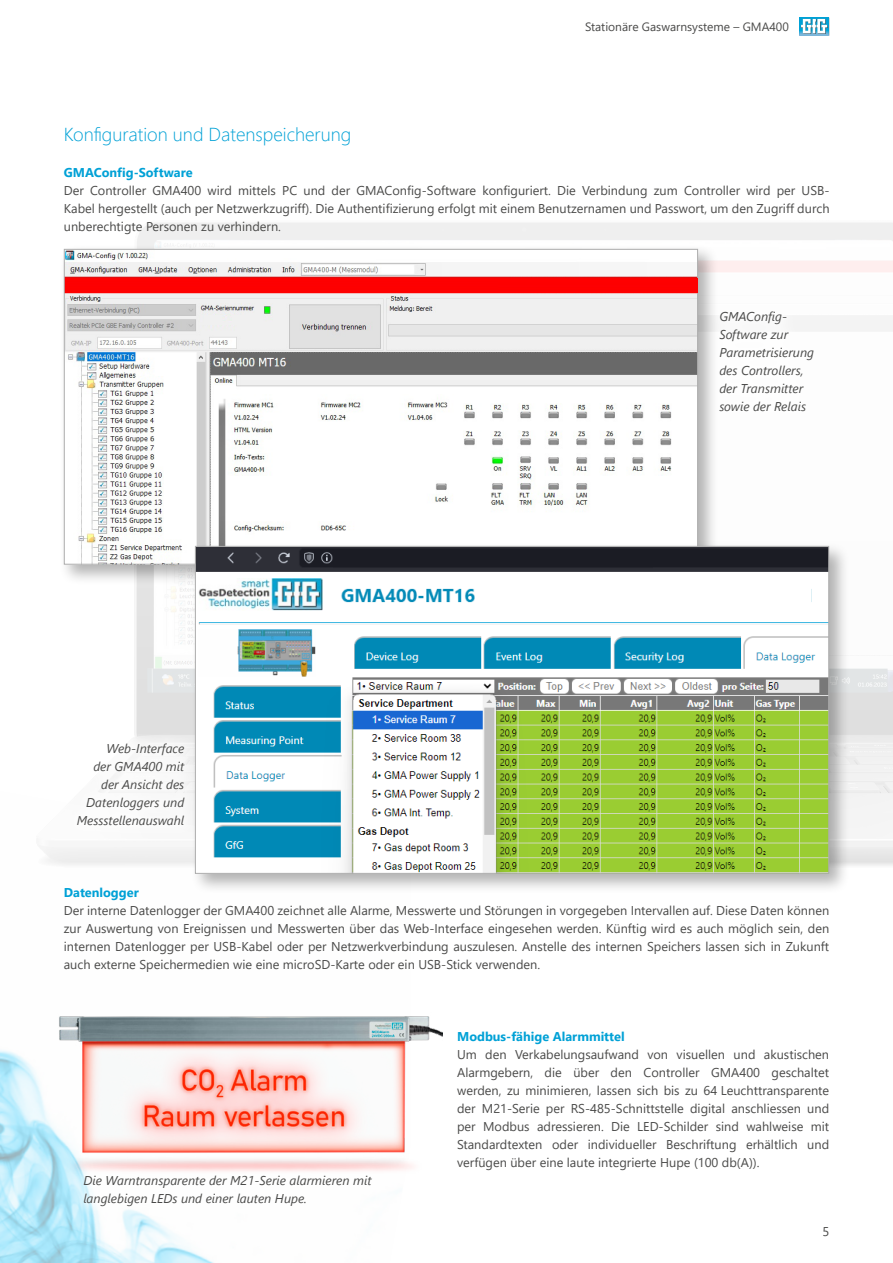
<style>
.page{position:relative;width:893px;height:1263px;background:#fff}
.page>*{position:absolute;margin:0;border:0;box-sizing:border-box;transform-origin:0 0}
.t1{font:300 18.75px "Segoe UI";color:#00a1d6}
.t2{font:12.75px/18px "Segoe UI";color:#4a4a49;text-align:justify}
.t3{font:italic 12.75px/18px "Segoe UI";color:#4a4a49}
.t4{font:700 12.75px "Segoe UI";color:#00a1d6}
.t5{font:12px "Segoe UI";color:#4a4a49}
</style>
<div class="page">
<img style="left:0;top:847px;width:214px;height:416px">
<img style="left:53px;top:1012px;width:389px;height:161px">
<div style="left:70px;top:1162px;width:315px;height:58px;background:#fff;opacity:.75"></div>
<div style="left:59px;top:244px;width:660px;height:341px;background:#000;opacity:.3"></div>
<img style="left:66px;top:251px;width:630px;height:312px">
<div style="left:498px;top:278px;width:199px;height:14px;background:#fd0000"></div>
<img style="left:200px;top:315px;width:46px;height:10px">
<div style="left:190px;top:541px;width:660px;height:353px;background:#000;opacity:.3"></div>
<img style="left:197px;top:548px;width:630px;height:324px">
<img style="left:333px;top:548px;width:320px;height:22px">
<div style="left:480px;top:583px;width:330px;height:22px;background:#fff"></div>
<svg style="left:799px;top:17px;width:30px;height:19px"></svg>
<p class="t5" style="left:585px;top:15px;width:205px">Stationäre Gaswarnsysteme – GMA400</p>
<p class="t1" style="left:64px;top:117px;width:289px">Konfiguration und Datenspeicherung</p>
<p class="t4" style="left:64px;top:160px;width:130px">GMAConfig-Software</p>
<p class="t2" style="left:64px;top:180px;width:767px">Der Controller GMA400 wird mittels PC und der GMAConfig-Software konfiguriert. Die Verbindung zum Controller wird per USB-Kabel hergestellt (auch per Netzwerkzugriff). Die Authentifizierung erfolgt mit einem Benutzernamen und Passwort, um den Zugriff durch unberechtigte Personen zu verhindern.</p>
<p class="t3" style="left:77px;top:737px;width:109px;text-align:right">Web-Interface<br>der GMA400 mit der Ansicht des<br>Datenloggers und<br>Messstellenauswahl</p>
<p class="t3" style="left:719px;top:305px;width:96px">GMAConfig-<br>Software zur<br>Parametrisierung des Controllers, der Transmitter sowie der Relais</p>
<p class="t4" style="left:64px;top:880px;width:76px">Datenlogger</p>
<p class="t2" style="left:64px;top:900px;width:767px">Der interne Datenlogger der GMA400 zeichnet alle Alarme, Messwerte und Störungen in vorgegeben Intervallen auf. Diese Daten können zur Auswertung von Ereignissen und Messwerten über das Web-Interface eingesehen werden. Künftig wird es auch möglich sein, den internen Datenlogger per USB-Kabel oder per Netzwerkverbindung auszulesen. Anstelle des internen Speichers lassen sich in Zukunft auch externe Speichermedien wie eine microSD-Karte oder ein USB-Stick verwenden.</p>
<p class="t3" style="left:83px;top:1169px;width:290px">Die Warntransparente der M21-Serie alarmieren mit langlebigen LEDs und einer lauten Hupe.</p>
<p class="t4" style="left:457px;top:1024px;width:169px">Modbus-fähige Alarmmittel</p>
<p class="t2" style="left:457px;top:1044px;width:374px">Um den Verkabelungsaufwand von visuellen und akustischen Alarmgebern, die über den Controller GMA400 geschaltet werden, zu minimieren, lassen sich bis zu 64 Leuchttransparente der M21-Serie per RS-485-Schnittstelle digital anschliessen und per Modbus adressieren. Die LED-Schilder sind wahlweise mit Standardtexten oder individueller Beschriftung erhältlich und verfügen über eine laute integrierte Hupe (100 db(A)).</p>
<p class="t2" style="left:822px;top:1221px;width:8px">5</p>
</div>
